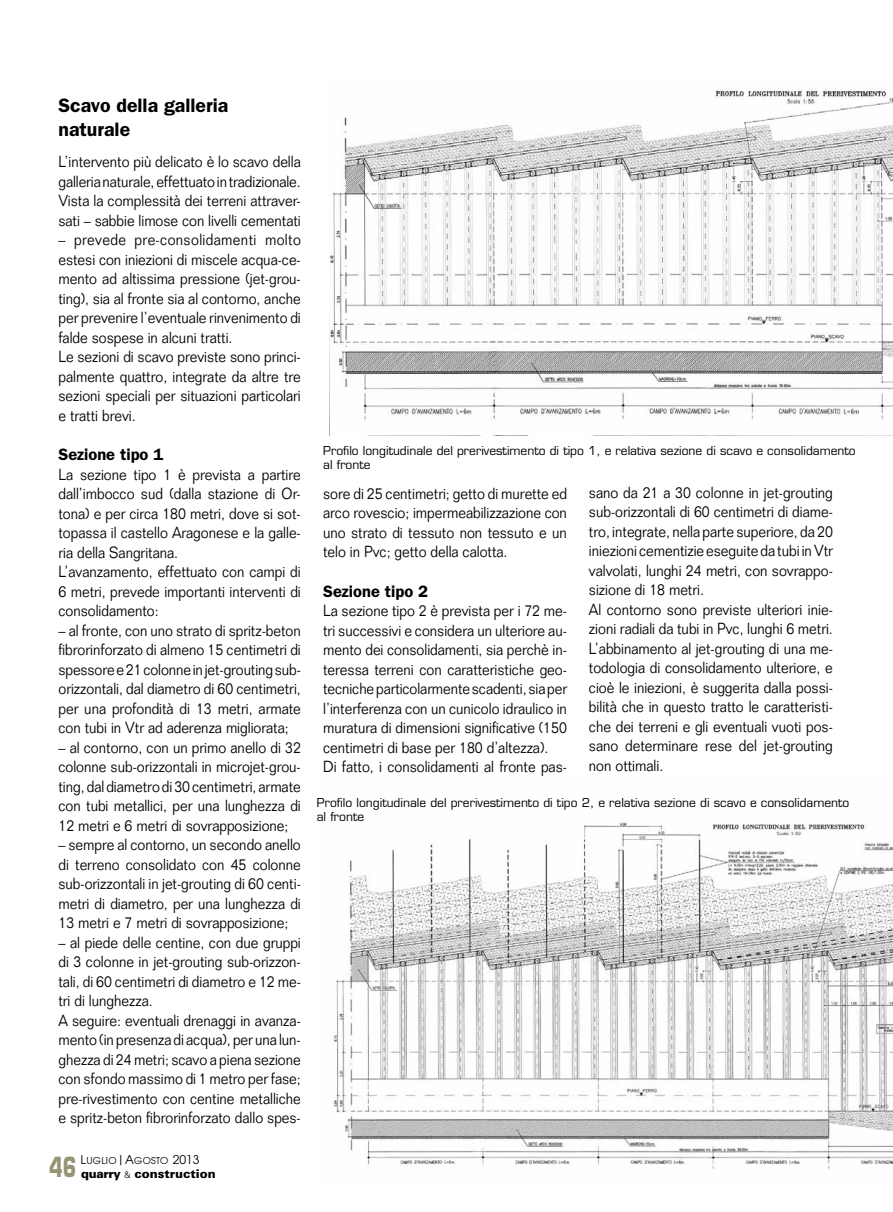
<style>
.page{position:relative;width:893px;height:1212px;background:#fff}
.page>*{position:absolute;margin:0;border:0;box-sizing:border-box;transform-origin:0 0}
.t1{font:700 27px "Eurostile";color:#969475;scale:.7 1}
.t2{font:600 19.5px/23.4px "Franklin Gothic";color:#000}
.t3{font:600 16.5px "Franklin Gothic";color:#000}
.t4{font:300 15.75px/19.5px "Folio";color:#000;text-align:justify;scale:.9 1}
.t5{font:12px/14.4px "Eurostile";color:#000}
.t6{font:900 12px "Univers";color:#000}
.t7{font:9.45px "Avant Garde";letter-spacing:.03em;color:#000}
.s1{font-size:12px}
.s2{font-weight:300;font-size:9px}
</style>
<div class="page">
<img style="left:330px;top:88px;width:563px;height:332px">
<img style="left:333px;top:822px;width:560px;height:347px">
<p class="t2" style="left:58px;top:94px;width:171px">Scavo della galleria naturale</p>
<p class="t4" style="left:58px;top:152px;width:271px">L’intervento più delicato è lo scavo della galleria naturale, effettuato in tradizionale.<br>Vista la complessità dei terreni attraver&shy;sati – sabbie limose con livelli cementati</p>
<p class="t4" style="left:58px;top:230px;width:271px;text-align:left">– prevede pre-consolidamenti molto estesi con iniezioni di miscele acqua-ce&shy;mento ad altissima pressione (jet-grou&shy;ting), sia al fronte sia al contorno, anche per prevenire l’eventuale rinvenimento di falde sospese in alcuni tratti.<br>Le sezioni di scavo previste sono princi&shy;palmente quattro, integrate da altre tre sezioni speciali per situazioni particolari e tratti brevi.</p>
<p class="t3" style="left:58px;top:445px;width:106px">Sezione tipo 1</p>
<p class="t4" style="left:58px;top:464px;width:271px;text-align:left">La sezione tipo 1 è prevista a partire dall’imbocco sud (dalla stazione di Or&shy;tona) e per circa 180 metri, dove si sot&shy;topassa il castello Aragonese e la galle&shy;ria della Sangritana.<br>L’avanzamento, effettuato con campi di 6 metri, prevede importanti interventi di consolidamento:</p>
<p class="t4" style="left:58px;top:620px;width:271px">– al fronte, con uno strato di spritz-beton fibrorinforzato di almeno 15 centimetri di spessore e 21 colonne in jet-grouting sub&shy;orizzontali, dal diametro di 60 centimetri, per una profondità di 13 metri, armate con tubi in Vtr ad aderenza migliorata;</p>
<p class="t4" style="left:58px;top:737px;width:271px">– al contorno, con un primo anello di 32 colonne sub-orizzontali in microjet-grou&shy;ting, dal diametro di 30 centimetri, armate con tubi metallici, per una lunghezza di 12 metri e 6 metri di sovrapposizione;</p>
<p class="t4" style="left:58px;top:835px;width:271px">– sempre al contorno, un secondo anello di terreno consolidato con 45 colonne sub-orizzontali in jet-grouting di 60 centi&shy;metri di diametro, per una lunghezza di 13 metri e 7 metri di sovrapposizione;</p>
<p class="t4" style="left:58px;top:932px;width:271px;text-align:left">– al piede delle centine, con due gruppi di 3 colonne in jet-grouting sub-orizzon&shy;tali, di 60 centimetri di diametro e 12 me&shy;tri di lunghezza.<br>A seguire: eventuali drenaggi in avanza&shy;mento (in presenza di acqua), per una lun&shy;ghezza di 24 metri; scavo a piena sezione con sfondo massimo di 1 metro per fase; pre-rivestimento con centine metalliche e spritz-beton fibrorinforzato dallo spes-</p>
<p class="t7" style="left:81px;top:1155px;width:120px"><span class="s1">L</span>UGLIO<span class="s1">|A</span>GOSTO <span class="s1">2013</span></p>
<h1 class="t1" style="left:49px;top:1150px;width:40px">46</h1>
<p class="t6" style="left:81px;top:1166px;width:136px">quarry <span class="s2">&amp;</span> construction</p>
<p class="t5" style="left:323px;top:443px;width:534px">Profilo longitudinale del prerivestimento di tipo 1, e relativa sezione di scavo e consolidamento al fronte</p>
<p class="t4" style="left:323px;top:483px;width:272px">sore di 25 centimetri; getto di murette ed arco rovescio; impermeabilizzazione con uno strato di tessuto non tessuto e un telo in Pvc; getto della calotta.</p>
<p class="t3" style="left:323px;top:581px;width:106px">Sezione tipo 2</p>
<p class="t4" style="left:323px;top:601px;width:273px;text-align:left">La sezione tipo 2 è prevista per i 72 me&shy;tri successivi e considera un ulteriore au&shy;mento dei consolidamenti, sia perchè in&shy;teressa terreni con caratteristiche geo&shy;tecniche particolarmente scadenti, sia per l’interferenza con un cunicolo idraulico in muratura di dimensioni significative (150 centimetri di base per 180 d’altezza).<br>Di fatto, i consolidamenti al fronte pas-</p>
<p class="t4" style="left:589px;top:482px;width:273px;text-align:left">sano da 21 a 30 colonne in jet-grouting sub-orizzontali di 60 centimetri di diame&shy;tro, integrate, nella parte superiore, da 20 iniezioni cementizie eseguite da tubi in Vtr valvolati, lunghi 24 metri, con sovrappo&shy;sizione di 18 metri.<br>Al contorno sono previste ulteriori inie&shy;zioni radiali da tubi in Pvc, lunghi 6 metri.<br>L’abbinamento al jet-grouting di una me&shy;todologia di consolidamento ulteriore, e cioè le iniezioni, è suggerita dalla possi&shy;bilità che in questo tratto le caratteristi&shy;che dei terreni e gli eventuali vuoti pos&shy;sano determinare rese del jet-grouting non ottimali.</p>
<p class="t5" style="left:317px;top:795px;width:534px">Profilo longitudinale del prerivestimento di tipo 2, e relativa sezione di scavo e consolidamento al fronte</p>
</div>
